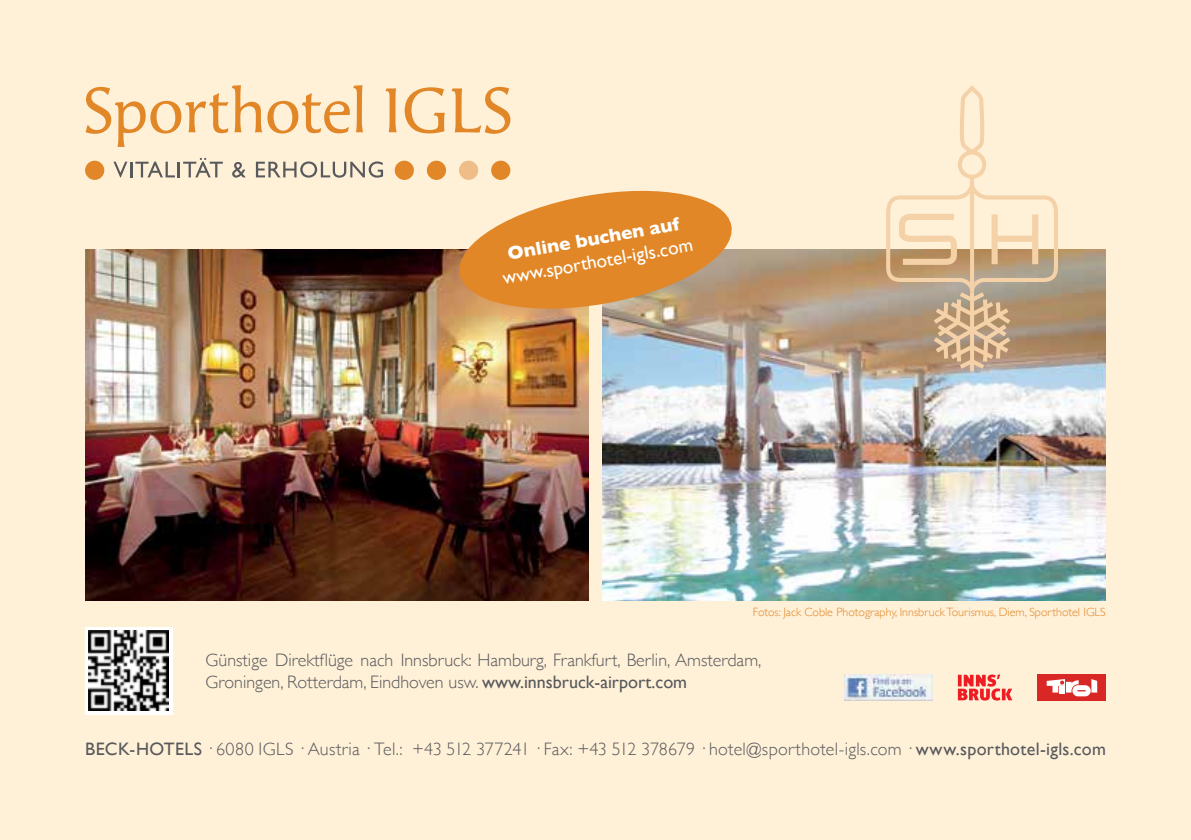
<style>
.page{position:relative;width:1191px;height:840px;background:#fff}
.page>*{position:absolute;margin:0;border:0;box-sizing:border-box;transform-origin:0 0}
.t1{font:19px "Gill Sans";color:#fff}
.t2{font:700 19px "Gill Sans";color:#fff}
.t3{font:300 18px/21.6px "Gill Sans";color:#58595b}
.t4{font:300 12px "Gill Sans";color:#e18727}
.s1{font-weight:400}
.s2{font-weight:400;font-size:14px}
</style>
<div class="page">
<div style="left:0;top:0;width:1191px;height:839px;background:#fff0d8"></div>
<div style="left:85px;top:161px;width:19px;height:19px;background:#e18727;border-radius:50%"></div>
<div style="left:395px;top:161px;width:19px;height:19px;background:#e18727;border-radius:50%"></div>
<div style="left:427px;top:161px;width:19px;height:19px;background:#e18727;border-radius:50%"></div>
<div style="left:491px;top:161px;width:19px;height:19px;background:#e18727;border-radius:50%"></div>
<div style="left:459px;top:161px;width:19px;height:19px;background:#efbd88;border-radius:50%"></div>
<svg style="left:113px;top:158px;width:110px;height:19px"></svg>
<svg style="left:232px;top:162px;width:14px;height:15px"></svg>
<svg style="left:256px;top:161px;width:127px;height:16px"></svg>
<svg style="left:86px;top:85px;width:277px;height:62px"></svg>
<svg style="left:385px;top:88px;width:12px;height:44px"></svg>
<svg style="left:405px;top:87px;width:40px;height:46px"></svg>
<svg style="left:451px;top:87px;width:59px;height:47px"></svg>
<div style="left:1037px;top:674px;width:69px;height:26px;background:#d82724"></div>
<svg style="left:1046px;top:679px;width:51px;height:17px"></svg>
<svg style="left:958px;top:674px;width:54px;height:26px"></svg>
<img style="left:602px;top:249px;width:504px;height:351px">
<img style="left:85px;top:249px;width:503px;height:351px">
<svg style="left:886px;top:85px;width:172px;height:286px"></svg>
<svg style="left:899px;top:181px;width:139px;height:111px"></svg>
<div style="left:85px;top:626px;width:87px;height:87px;background:#fff"></div>
<img style="left:88px;top:630px;width:81px;height:80px">
<img style="left:845px;top:674px;width:87px;height:26px">
<svg style="left:454px;top:190px;width:282px;height:126px;background:#de9a50"></svg>
<p class="t2" style="left:505px;top:239px;width:176px;rotate:-10deg">O nli ne b uche n a uf</p>
<p class="t1" style="left:501px;top:267px;width:194px;rotate:-10deg">www.sporthotel-igls.com</p>
<p class="t4" style="left:752px;top:602px;width:355px">Fotos: Jack Coble Photography, Innsbruck Tourismus, Diem, Sporthotel IGLS</p>
<p class="t3" style="left:206px;top:648px;width:557px">Günstige Direktflüge nach Innsbruck: Hamburg, Frankfurt, Berlin, Amsterdam,<br>Groningen, Rotterdam, Eindhoven usw. <span class="s1">www.innsbruck-airport.com</span></p>
<p class="t3" style="left:85px;top:736px;width:1022px"><span class="s1">BECK-HOTE LS</span> <span class="s2">·</span> 6080 IGLS <span class="s2">·</span> Austria <span class="s2">·</span> Tel.: +43 512 377241 <span class="s2">·</span> Fax: +43 512 378679 <span class="s2">·</span> hotel@sporthotel-igls.com <span class="s2">·</span> <span class="s1">www.sporthotel-igls.com</span></p>
</div>
